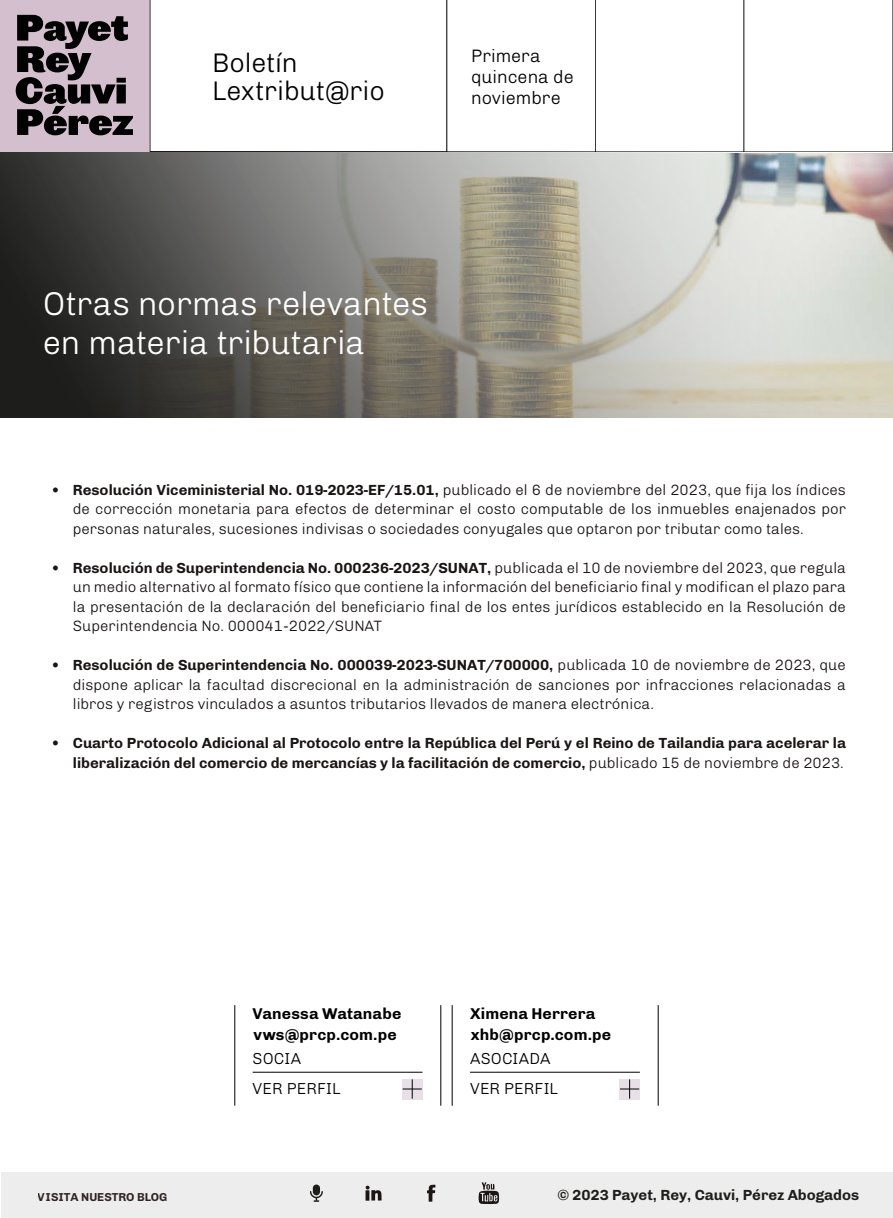
<style>
.page{position:relative;width:893px;height:1218px;background:#fff}
.page>*{position:absolute;margin:0;border:0;box-sizing:border-box;transform-origin:0 0}
.t1{font:300 33px/39px "Chivo";letter-spacing:-.005em;color:#fff}
.t2{font:300 27px "Chivo";letter-spacing:-.01em;color:#010101}
.t3{font:300 18px/21px "Chivo";color:#010101}
.t4{font:700 15.9px "Chivo";letter-spacing:.005em;color:#010101}
.t5{font:300 15.9px/29.7px "Chivo";letter-spacing:.005em;color:#010101}
.t6{font:300 15px/19.5px "Chivo";color:#1a1414;text-align:justify}
.t7{font:700 15px/19.5px "Chivo";color:#1a1414}
.t8{font:700 15px "Chivo";color:#1d1d1b}
.t9{font:700 11.85px "Chivo";color:#332424}
.s1{font-weight:700}
.s2{font-weight:300}
</style>
<div class="page">
<svg style="left:0;top:152px;width:893px;height:265px;background:#8d8c85"></svg>
<div style="left:0;top:0;width:150px;height:152px;background:#d3bfcd"></div>
<svg style="left:16px;top:15px;width:117px;height:120px"></svg>
<svg style="left:150px;top:0;width:297px;height:152px"></svg>
<svg style="left:447px;top:0;width:446px;height:152px"></svg>
<hr style="left:253px;top:1071px;width:169px;height:1px;background:#010101">
<svg style="left:402px;top:1079px;width:21px;height:20px"></svg>
<svg style="left:403px;top:1079px;width:19px;height:19px"></svg>
<hr style="left:440px;top:1005px;width:1px;height:100px;background:#010101">
<hr style="left:234px;top:1005px;width:1px;height:100px;background:#010101">
<hr style="left:470px;top:1071px;width:170px;height:1px;background:#010101">
<svg style="left:619px;top:1079px;width:21px;height:20px"></svg>
<svg style="left:620px;top:1079px;width:19px;height:19px"></svg>
<hr style="left:658px;top:1005px;width:1px;height:100px;background:#010101">
<hr style="left:452px;top:1005px;width:1px;height:100px;background:#010101">
<div style="left:1px;top:1172px;width:891px;height:45px;background:#ededed"></div>
<svg style="left:366px;top:1185px;width:16px;height:15px"></svg>
<svg style="left:427px;top:1184px;width:8px;height:17px"></svg>
<svg style="left:478px;top:1182px;width:21px;height:22px"></svg>
<svg style="left:310px;top:1184px;width:13px;height:17px"></svg>
<p class="t3" style="left:471px;top:44px;width:104px">Primera quincena de</p>
<h2 class="t2" style="left:212px;top:42px;width:87px">Boletín</h2>
<h2 class="t2" style="left:212px;top:70px;width:174px">Lextribut@rio</h2>
<p class="t3" style="left:471px;top:86px;width:91px">noviembre</p>
<h1 class="t1" style="left:43px;top:282px;width:387px">Otras normas relevantes en materia tributaria</h1>
<p class="t7" style="left:51px;top:480px;width:10px">•</p>
<p class="t7" style="left:51px;top:558px;width:10px">•</p>
<p class="t7" style="left:51px;top:655px;width:10px">•</p>
<p class="t7" style="left:51px;top:733px;width:10px">•</p>
<p class="t6" style="left:73px;top:479px;width:775px"><span class="s1">Resolución Viceministerial No. 019-2023-EF/15.01,</span> publicado el 6 de noviembre del 2023, que fija los índices de corrección monetaria para efectos de determinar el costo computable de los inmuebles enajenados por personas naturales, sucesiones indivisas o sociedades conyugales que optaron por tributar como tales.</p>
<p class="t6" style="left:73px;top:557px;width:775px"><span class="s1">Resolución de Superintendencia No. 000236-2023/SUNAT,</span> publicada el 10 de noviembre del 2023, que regula un medio alternativo al formato físico que contiene la información del beneficiario final y modifican el plazo para la presentación de la declaración del beneficiario final de los entes jurídicos establecido en la Resolución de Superintendencia No. 000041-2022/SUNAT</p>
<p class="t6" style="left:73px;top:654px;width:774px"><span class="s1">Resolución de Superintendencia No. 000039-2023-SUNAT/700000,</span> publicada 10 de noviembre de 2023, que dispone aplicar la facultad discrecional en la administración de sanciones por infracciones relacionadas a libros y registros vinculados a asuntos tributarios llevados de manera electrónica.</p>
<p class="t7" style="left:73px;top:733px;width:775px">Cuarto Protocolo Adicional al Protocolo entre la República del Perú y el Reino de Tailandia para acelerar la liberalización del comercio de mercancías y la facilitación de comercio, <span class="s2">publicado 15 de noviembre de 2023.</span></p>
<p class="t4" style="left:253px;top:1004px;width:150px">Vanessa Watanabe</p>
<p class="t5" style="left:253px;top:1042px;width:89px">SOCIA<br>VER PERFIL</p>
<p class="t4" style="left:253px;top:1025px;width:145px">vws@prcp.com.pe</p>
<p class="t4" style="left:470px;top:1004px;width:127px">Ximena Herrera</p>
<p class="t5" style="left:470px;top:1042px;width:89px">ASOCIADA<br>VER PERFIL</p>
<p class="t4" style="left:471px;top:1025px;width:142px">xhb@prcp.com.pe</p>
<p class="t9" style="left:38px;top:1190px;width:131px">VISITA NUESTRO BLOG</p>
<p class="t8" style="left:558px;top:1186px;width:303px">© 2023 Payet, Rey, Cauvi, Pérez Abogados</p>
</div>
